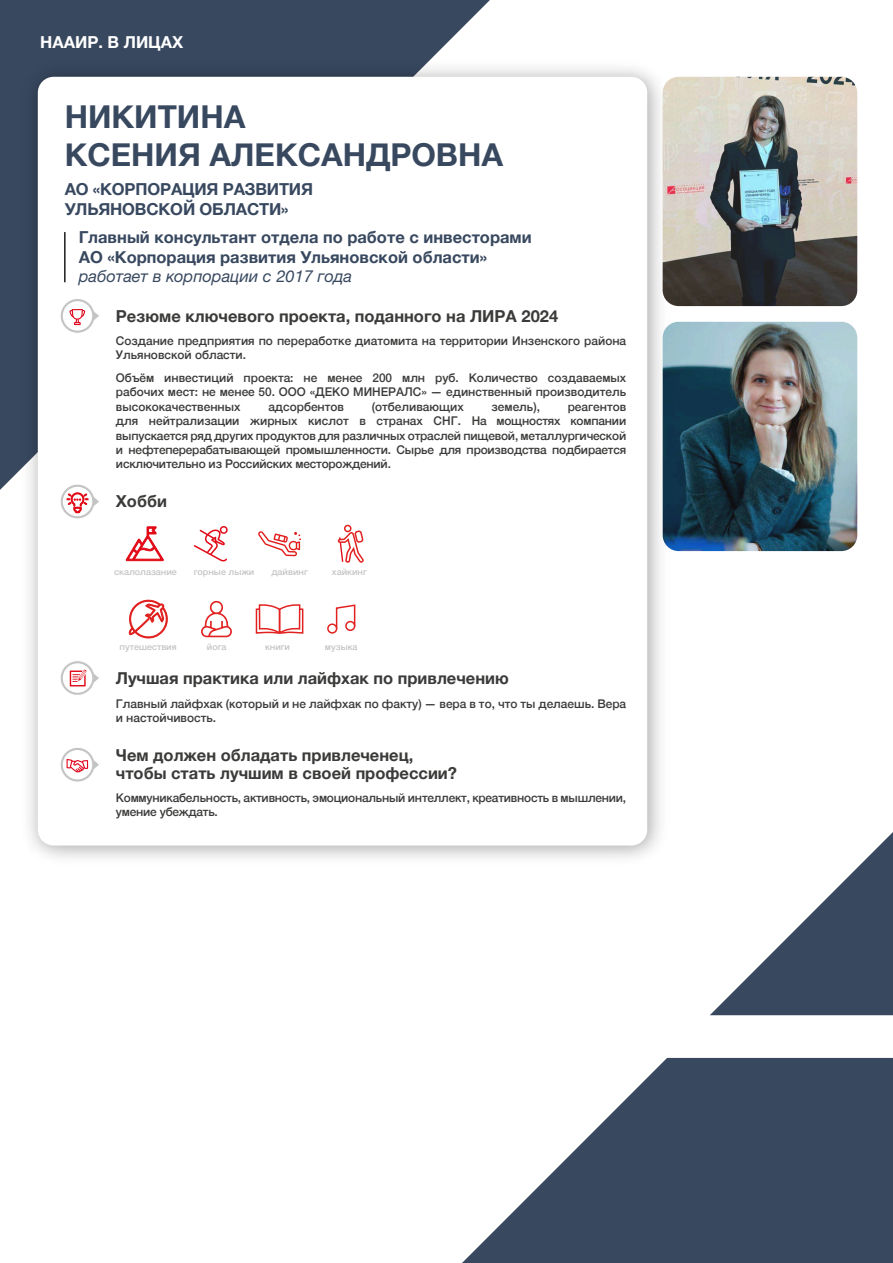
<style>
.page{position:relative;width:893px;height:1263px;background:#fff}
.page>*{position:absolute;margin:0;border:0;box-sizing:border-box;transform-origin:0 0}
.t1{font:700 31.5px/37.8px "Helvetica Neue";color:#38485f}
.t2{font:700 16.5px/18px "Helvetica Neue";color:#3b3b3a}
.t3{font:700 16.5px/19.8px "Helvetica Neue";color:#38485f}
.t4{font:italic 16.5px "Helvetica Neue";color:#38485f}
.t5{font:700 16.5px "Helvetica Neue";color:#fff}
.t6{font:500 12px/14.4px "Helvetica Neue";color:#3b3b3a}
.t7{font:500 12px/14.4px "Helvetica Neue";letter-spacing:-.02em;color:#3b3b3a}
.t8{font:500 9px "Helvetica Neue";color:#c5c5c5}
</style>
<div class="page">
<div style="left:0;top:0;width:490px;height:490px;background:#38485f"></div>
<svg style="left:710px;top:832px;width:183px;height:183px"></svg>
<svg style="left:462px;top:1058px;width:431px;height:205px;fill:#38485f"></svg>
<img style="left:14px;top:53px;width:649px;height:805px">
<div style="left:38px;top:77px;width:609px;height:768px;background:#fff;border-radius:16px"></div>
<svg style="left:60px;top:232px;width:39px;height:101px"></svg>
<svg style="left:60px;top:484px;width:39px;height:35px"></svg>
<svg style="left:126px;top:527px;width:37px;height:34px"></svg>
<svg style="left:128px;top:599px;width:40px;height:40px"></svg>
<svg style="left:335px;top:604px;width:21px;height:26px"></svg>
<div style="left:327px;top:623px;width:10px;height:11px;border:2px solid #e12220;border-radius:50%"></div>
<div style="left:345px;top:621px;width:10px;height:10px;border:2px solid #e12220;border-radius:50%"></div>
<svg style="left:337px;top:530px;width:27px;height:33px"></svg>
<div style="left:344px;top:525px;width:7px;height:7px;border:2px solid #e12220;border-radius:50%"></div>
<img style="left:663px;top:77px;width:194px;height:229px">
<svg style="left:60px;top:661px;width:41px;height:197px"></svg>
<svg style="left:194px;top:526px;width:110px;height:332px"></svg>
<img style="left:663px;top:322px;width:194px;height:229px">
<h2 class="t5" style="left:40px;top:29px;width:144px">НААИР. В ЛИЦАХ</h2>
<h1 class="t1" style="left:65px;top:99px;width:440px">НИКИТИНА<br>КСЕНИЯ АЛЕКСАНДРОВНА</h1>
<h2 class="t3" style="left:65px;top:179px;width:250px">АО «КОРПОРАЦИЯ РАЗВИТИЯ<br>УЛЬЯНОВСКОЙ ОБЛАСТИ»</h2>
<h2 class="t3" style="left:79px;top:227px;width:454px">Главный консультант отдела по работе с инвесторами<br>АО «Корпорация развития Ульяновской области»</h2>
<h2 class="t4" style="left:79px;top:265px;width:275px">работает в корпорации с 2017 года</h2>
<h2 class="t2" style="left:116px;top:307px;width:444px">Резюме ключевого проекта, поданного на ЛИРА 2024</h2>
<p class="t6" style="left:116px;top:332px;width:512px">Создание предприятия по переработке диатомита на территории Инзенского района<br>Ульяновской области.</p>
<p class="t6" style="left:116px;top:369px;width:512px;text-align:justify">Объём инвестиций проекта: не менее 200 млн руб. Количество создаваемых рабочих мест: не менее 50. ООО «ДЕКО МИНЕРАЛС» — единственный производитель высококачественных</p>
<p class="t6" style="left:268px;top:398px;width:77px">адсорбентов</p>
<p class="t6" style="left:372px;top:398px;width:93px">(отбеливающих</p>
<p class="t6" style="left:492px;top:398px;width:50px">земель),</p>
<p class="t6" style="left:116px;top:398px;width:512px;text-align:justify;text-indent:452px">реагентов для нейтрализации жирных кислот в странах СНГ. На мощностях компании выпускается ряд других продуктов для различных отраслей пищевой, металлургической и нефтеперерабатывающей промышленности. Сырье для производства подбирается исключительно из Российских месторождений.</p>
<h2 class="t2" style="left:116px;top:492px;width:53px">Хобби</h2>
<p class="t8" style="left:114px;top:564px;width:64px">скалолазание</p>
<p class="t8" style="left:194px;top:564px;width:62px">горные лыжи</p>
<p class="t8" style="left:271px;top:564px;width:38px">дайвинг</p>
<p class="t8" style="left:332px;top:564px;width:36px">хайкинг</p>
<p class="t8" style="left:207px;top:640px;width:21px">йога</p>
<p class="t8" style="left:120px;top:640px;width:59px">путешествия</p>
<p class="t8" style="left:265px;top:640px;width:27px">книги</p>
<p class="t8" style="left:325px;top:640px;width:34px">музыка</p>
<h2 class="t2" style="left:116px;top:669px;width:395px">Лучшая практика или лайфхак по привлечению</h2>
<p class="t6" style="left:116px;top:695px;width:512px">Главный лайфхак (который и не лайфхак по факту) — вера в то, что ты делаешь. Вера и настойчивость.</p>
<h2 class="t2" style="left:116px;top:746px;width:343px">Чем должен обладать привлеченец, чтобы стать лучшим в своей профессии?</h2>
<p class="t7" style="left:116px;top:789px;width:512px">Коммуникабельность, активность, эмоциональный интеллект, креативность в мышлении, умение убеждать.</p>
</div>
